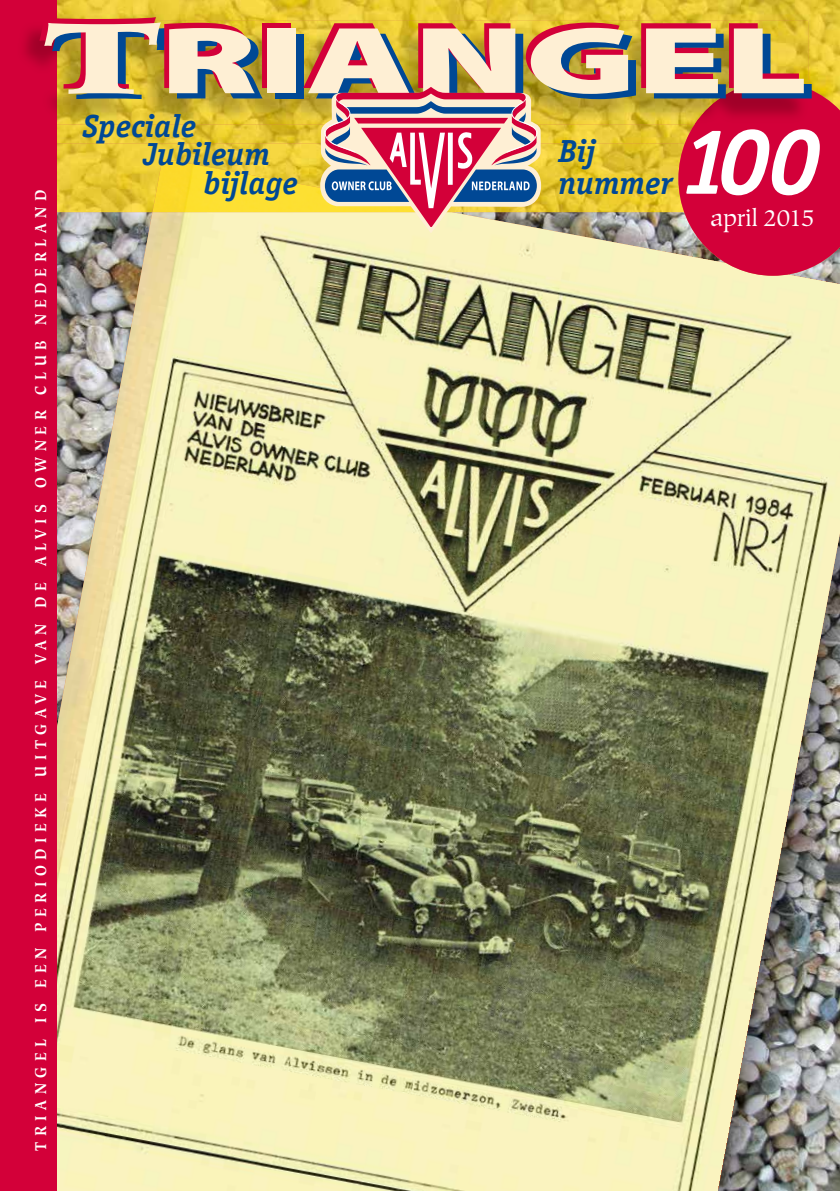
<style>
.page{position:relative;width:840px;height:1191px;background:#fff}
.page>*{position:absolute;margin:0;border:0;box-sizing:border-box;transform-origin:0 0}
.t1{font:900 96px "Myriad Pro";color:#004895;scale:1.65 1}
.t2{font:italic 700 94px "Officina Serif";color:#fff}
.t3{font:italic 700 32px/32px "Officina Serif";color:#004895}
.t4{font:24px "Hiroshige";letter-spacing:-.01em;color:#fff}
.t5{font:700 15.6px "Hiroshige";letter-spacing:.42em;color:#fff;scale:.85 1}
.s1{font-family:"Hiroshige";font-size:100px;color:#d30039}
.s2{font-family:"Hiroshige";font-size:100px}
</style>
<div class="page">
<img style="left:57px;top:212px;width:782px;height:979px">
<img style="left:57px;top:0;width:782px;height:143px">
<img style="left:57px;top:143px;width:621px;height:69px">
<img style="left:152px;top:159px;width:168px;height:53px">
<div style="left:0;top:0;width:57px;height:1191px;background:#d30039"></div>
<svg style="left:678px;top:82px;width:161px;height:194px;background:#d21a43"></svg>
<img style="left:24px;top:21px;width:783px;height:103px">
<img style="left:694px;top:82px;width:113px;height:42px">
<svg style="left:320px;top:87px;width:221px;height:146px;background:#bf8f8f"></svg>
<h1 class="t1" style="left:38px;top:2px;width:473px"><span class="s1">T</span><span class="s2">T</span>RIANGEL</h1>
<h3 class="t3" style="left:82px;top:110px;width:115px">Speciale</h3>
<h3 class="t3" style="left:143px;top:138px;width:128px">Jubileum</h3>
<h3 class="t3" style="left:203px;top:167px;width:96px">bijlage</h3>
<h3 class="t3" style="left:558px;top:135px;width:116px">Bij nummer</h3>
<h2 class="t2" style="left:678px;top:106px;width:143px">100</h2>
<h3 class="t4" style="left:710px;top:204px;width:106px">april 2015</h3>
<p class="t5" style="left:31px;top:1150px;width:1131px;rotate:-90deg">TRIANGEL IS EEN PERIODIEKE UITGAVE VAN DE ALVIS OWNER CLUB NEDERLAND</p>
</div>
